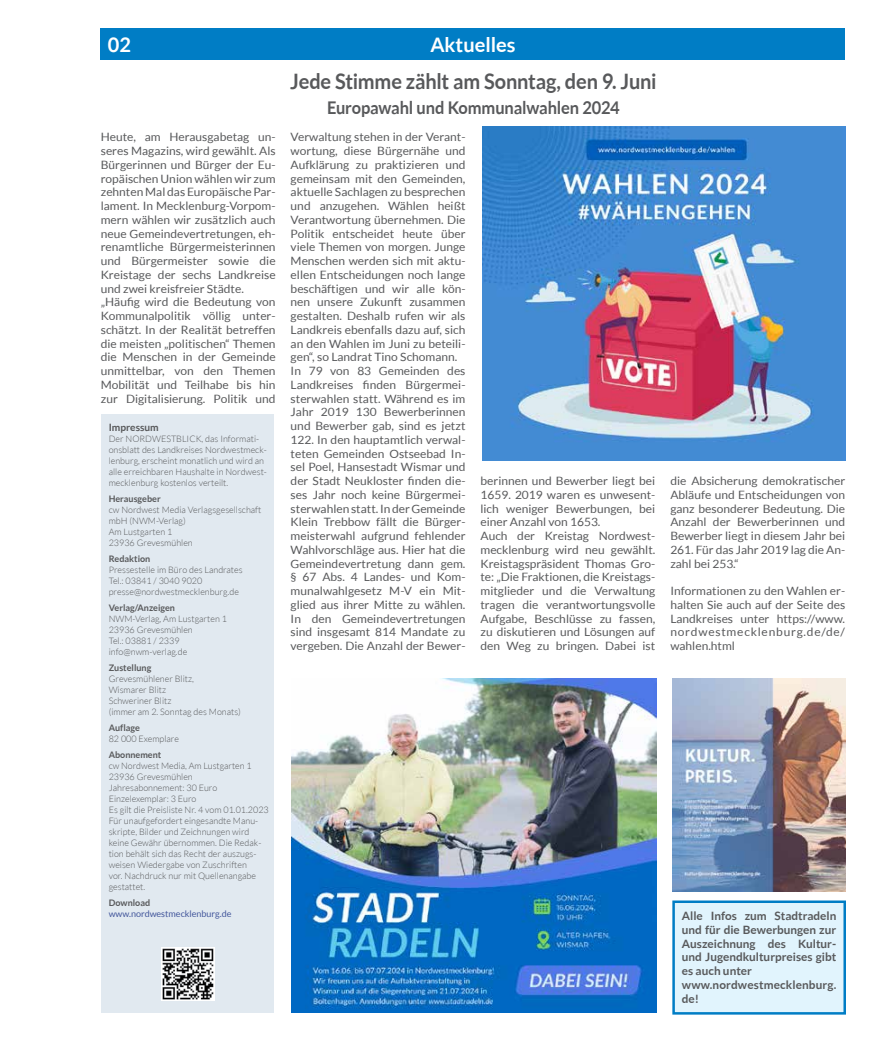
<style>
.page{position:relative;width:877px;height:1049px;background:#fff}
.page>*{position:absolute;margin:0;border:0;box-sizing:border-box;transform-origin:0 0}
.t1{font:700 21.25px "Lato";letter-spacing:-.005em;color:#58595b;scale:.94 1}
.t2{font:700 20px "Lato";color:#fff}
.t3{font:700 17.5px "Lato";letter-spacing:-.01em;color:#58595b;scale:.94 1}
.t4{font:11.5px/13.8px "Lato";color:#58595b;scale:1.04 1}
.t5{font:700 11.5px/13.8px "Lato";color:#58595b}
.t6{font:700 10.12px "Lato";color:#58595b}
.t7{font:300 9px/11px "Lato";color:#58595b}
.t8{font:700 9px "Lato";color:#58595b}
.t9{font:9px "Lato";color:#42569b}
</style>
<div class="page">
<div style="left:674px;top:902px;width:171px;height:111px;background:#e1f4fd"></div>
<div style="left:672px;top:900px;width:174px;height:114px;border:2px solid #007dc5"></div>
<div style="left:101px;top:28px;width:744px;height:32px;background:#007dc5"></div>
<div style="left:102px;top:414px;width:172px;height:599px;background:#e1e9f0"></div>
<img style="left:161px;top:947px;width:54px;height:54px">
<img style="left:483px;top:126px;width:362px;height:334px">
<img style="left:291px;top:679px;width:366px;height:334px">
<img style="left:672px;top:679px;width:174px;height:212px">
<h2 class="t2" style="left:108px;top:34px;width:25px">02</h2>
<h2 class="t2" style="left:430px;top:34px;width:87px">Aktuelles</h2>
<h1 class="t1" style="left:290px;top:69px;width:391px">Jede Stimme zählt am Sonntag, den 9. Juni</h1>
<h3 class="t3" style="left:327px;top:98px;width:313px">Europawahl und Kommunalwahlen 2024</h3>
<p class="t4" style="left:101px;top:130px;width:170px">Heute, am Herausgabetag un&shy;seres Magazins, wird gewählt. Als<br>Bürgerinnen und Bürger der Eu&shy;ropäischen Union wählen wir zum zehnten Mal das Europäische Par&shy;lament. In Mecklenburg-Vorpom&shy;mern wählen wir zusätzlich auch neue Gemeindevertretungen, eh&shy;renamtliche Bürgermeisterinnen und Bürgermeister sowie die<br>Kreistage der sechs Landkreise und zwei kreisfreier Städte. „Häufig wird die Bedeutung von<br>Kommunalpolitik völlig unter&shy;schätzt. In der Realität betreffen die meisten „politischen“ Themen die Menschen in der Gemeinde unmittelbar, von den Themen<br>Mobilität und Teilhabe bis hin zur Digitalisierung. Politik und</p>
<p class="t4" style="left:291px;top:130px;width:170px">Verwaltung stehen in der Verant&shy;wortung, diese Bürgernähe und<br>Aufklärung zu praktizieren und gemeinsam mit den Gemeinden, aktuelle Sachlagen zu besprechen und anzugehen. Wählen heißt<br>Verantwortung übernehmen. Die<br>Politik entscheidet heute über viele Themen von morgen. Junge<br>Menschen werden sich mit aktu&shy;ellen Entscheidungen noch lange beschäftigen und wir alle kön&shy;nen unsere Zukunft zusammen gestalten. Deshalb rufen wir als<br>Landkreis ebenfalls dazu auf, sich an den Wahlen im Juni zu beteili&shy;gen“, so Landrat Tino Schomann.<br>In 79 von 83 Gemeinden des<br>Landkreises finden Bürgermei&shy;sterwahlen statt. Während es im<br>Jahr 2019 130 Bewerberinnen und Bewerber gab, sind es jetzt<br>122. In den hauptamtlich verwal&shy;teten Gemeinden Ostseebad In&shy;sel Poel, Hansestadt Wismar und der Stadt Neukloster finden die&shy;ses Jahr noch keine Bürgermei&shy;sterwahlen statt. In der Gemeinde<br>Klein Trebbow fällt die Bürger&shy;meisterwahl aufgrund fehlender<br>Wahlvorschläge aus. Hier hat die<br>Gemeindevertretung dann gem. § 67 Abs. 4 Landes- und Kom&shy;munalwahlgesetz M-V ein Mit&shy;glied aus ihrer Mitte zu wählen.<br>In den Gemeindevertretungen sind insgesamt 814 Mandate zu vergeben. Die Anzahl der Bewer-</p>
<p class="t6" style="left:109px;top:421px;width:52px">Impressum</p>
<p class="t7" style="left:109px;top:433px;width:160px">Der NORDWESTBLICK, das Informati&shy;onsblatt des Landkreises Nordwestmeck&shy;lenburg, erscheint monatlich und wird an alle erreichbaren Haushalte in Nordwest&shy;mecklenburg kostenlos verteilt.</p>
<p class="t8" style="left:109px;top:493px;width:53px">Herausgeber</p>
<p class="t7" style="left:109px;top:504px;width:154px">cw Nordwest Media Verlagsgesellschaft mbH (NWM-Verlag)<br>Am Lustgarten 1<br>23936 Grevesmühlen</p>
<p class="t8" style="left:109px;top:553px;width:43px">Redaktion</p>
<p class="t7" style="left:109px;top:564px;width:135px">Pressestelle im Büro des Landrates<br>Tel.: 03841 / 3040 9020 presse@nordwestmecklenburg.de</p>
<p class="t8" style="left:109px;top:602px;width:68px">Verlag/Anzeigen</p>
<p class="t7" style="left:109px;top:613px;width:120px">NWM-Verlag, Am Lustgarten 1<br>23936 Grevesmühlen<br>Tel.: 03881 / 2339 info@nwm-verlag.de</p>
<p class="t8" style="left:109px;top:662px;width:44px">Zustellung</p>
<p class="t7" style="left:109px;top:673px;width:134px">Grevesmühlener Blitz,<br>Wismarer Blitz<br>Schweriner Blitz<br>(immer am 2. Sonntag des Monats)</p>
<p class="t8" style="left:109px;top:722px;width:33px">Auflage</p>
<p class="t7" style="left:109px;top:733px;width:72px">82 000 Exemplare</p>
<p class="t8" style="left:109px;top:749px;width:54px">Abonnement</p>
<p class="t7" style="left:109px;top:760px;width:162px">cw Nordwest Media, Am Lustgarten 1<br>23936 Grevesmühlen<br>Jahresabonnement: 30 Euro<br>Einzelexemplar: 3 Euro<br>Es gilt die Preisliste Nr. 4 vom 01.01.2023<br>Für unaufgefordert eingesandte Manu&shy;skripte, Bilder und Zeichnungen wird keine Gewähr übernommen. Die Redak&shy;tion behält sich das Recht der auszugs&shy;weisen Wiedergabe von Zuschriften<br>vor. Nachdruck nur mit Quellenangabe gestattet.</p>
<p class="t8" style="left:109px;top:897px;width:43px">Download</p>
<p class="t9" style="left:109px;top:908px;width:124px">www.nordwestmecklenburg.de</p>
<p class="t4" style="left:480px;top:474px;width:170px">berinnen und Bewerber liegt bei<br>1659. 2019 waren es unwesent&shy;lich weniger Bewerbungen, bei einer Anzahl von 1653.<br>Auch der Kreistag Nordwest&shy;mecklenburg wird neu gewählt.<br>Kreistagspräsident Thomas Gro&shy;te: „Die Fraktionen, die Kreistags&shy;mitglieder und die Verwaltung tragen die verantwortungsvolle<br>Aufgabe, Beschlüsse zu fassen, zu diskutieren und Lösungen auf den Weg zu bringen. Dabei ist</p>
<p class="t4" style="left:670px;top:474px;width:170px;text-align:justify">die Absicherung demokratischer Abläufe und Entscheidungen von ganz besonderer Bedeutung. Die Anzahl der Bewerberinnen und Bewerber liegt in diesem Jahr bei 261. Für das Jahr 2019 lag die An&shy;zahl bei 253.“</p>
<p class="t4" style="left:670px;top:584px;width:170px;text-align:justify">Informationen zu den Wahlen er&shy;halten Sie auch auf der Seite des Landkreises unter https://www. nordwestmecklenburg.de/de/ wahlen.html</p>
<p class="t5" style="left:682px;top:909px;width:156px">Alle Infos zum Stadtradeln und für die Bewerbungen zur<br>Auszeichnung des Kultur&shy;und Jugendkulturpreises gibt es auch unter www.nordwestmecklenburg. de!</p>
</div>
